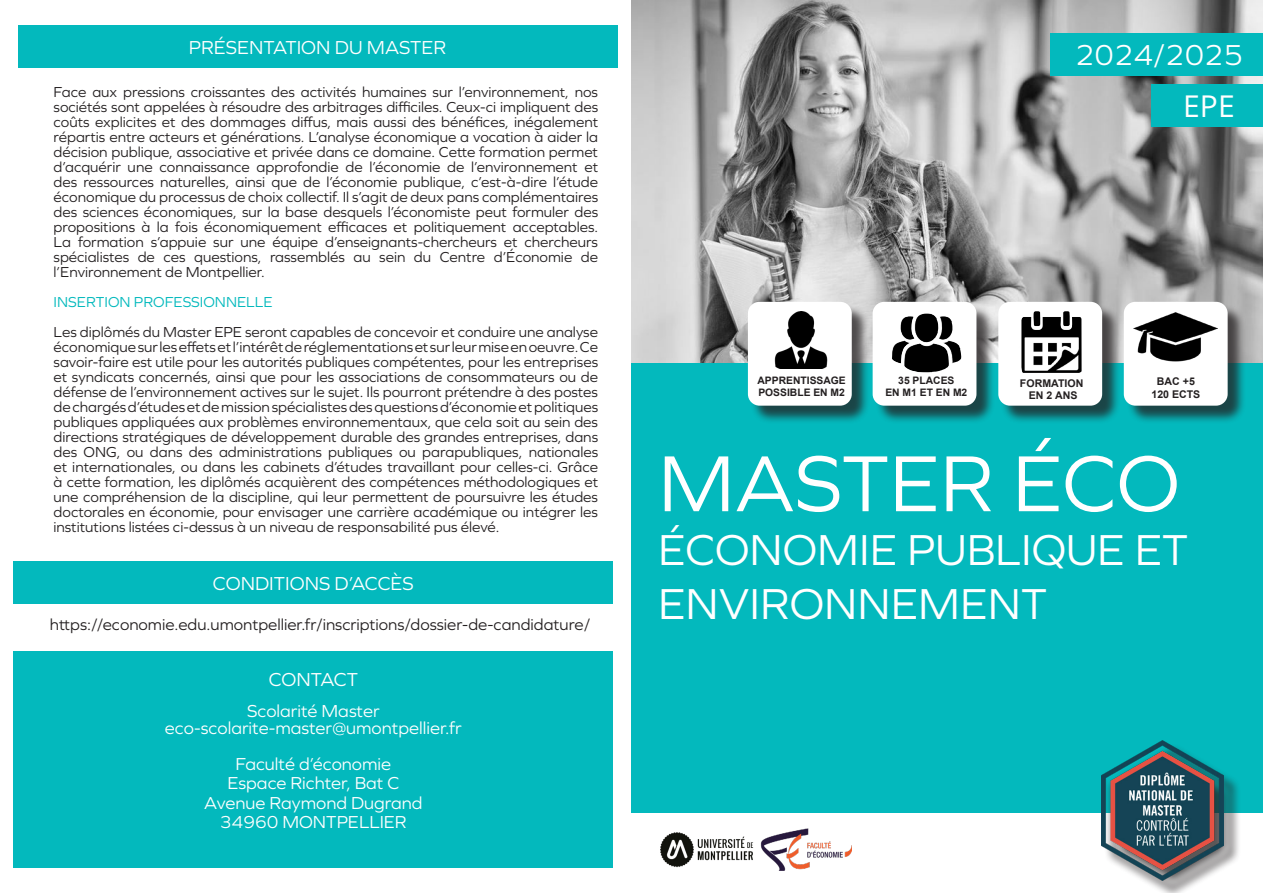
<style>
.page{position:relative;width:1263px;height:893px;background:#fff}
.page>*{position:absolute;margin:0;border:0;box-sizing:border-box;transform-origin:0 0}
.t1{font:82.5px "Graphie";color:#fff}
.t2{font:45px/54px "Graphie";color:#fff}
.t3{font:30px "Graphie";color:#fff}
.t4{font:30px "Open Sans";color:#fff}
.t5{font:19.5px "Graphie";color:#fff}
.Titre3{font:18px "Graphie";color:#fff}
.Titre3-2{font:16.5px "Graphie";color:#231f20}
.Titre3-3{font:15px/15px "Graphie";color:#231f20;text-align:justify}
.Titre3-4{font:15px "Graphie";color:#03b9bd}
.t6{font:700 10.65px "Arial";color:#231f20}
.t7{font:700 10.35px "Arial";color:#231f20}
</style>
<div class="page">
<img style="left:631px;top:0;width:632px;height:363px">
<div style="left:631px;top:363px;width:632px;height:457px;background:#03b9bd"></div>
<div style="left:626px;top:813px;width:637px;height:80px;background:#fff"></div>
<div style="left:1104px;top:743px;width:137px;height:150px;background:#231f20;opacity:.75"></div>
<img style="left:1102px;top:740px;width:121px;height:140px">
<div style="left:1000px;top:304px;width:121px;height:120px;background:#231f20;opacity:.75"></div>
<div style="left:998px;top:302px;width:104px;height:104px;background:#fff;border-radius:12px"></div>
<img style="left:1021px;top:311px;width:61px;height:62px">
<div style="left:1126px;top:304px;width:120px;height:120px;background:#231f20;opacity:.75"></div>
<div style="left:1124px;top:302px;width:103px;height:104px;background:#fff;border-radius:12px"></div>
<img style="left:1134px;top:312px;width:84px;height:50px">
<div style="left:875px;top:304px;width:120px;height:120px;background:#231f20;opacity:.75"></div>
<svg style="left:873px;top:302px;width:103px;height:104px"></svg>
<img style="left:900px;top:313px;width:53px;height:29px">
<img style="left:660px;top:829px;width:192px;height:41px">
<div style="left:750px;top:304px;width:120px;height:120px;background:#231f20;opacity:.75"></div>
<div style="left:748px;top:302px;width:104px;height:104px;background:#fff;border-radius:12px"></div>
<img style="left:774px;top:312px;width:54px;height:57px">
<div style="left:18px;top:26px;width:599px;height:42px;background:#03b9bd"></div>
<div style="left:14px;top:652px;width:599px;height:216px;background:#03b9bd"></div>
<div style="left:14px;top:561px;width:599px;height:43px;background:#03b9bd"></div>
<div style="left:1151px;top:84px;width:112px;height:42px;background:#03b9bd"></div>
<div style="left:1050px;top:33px;width:213px;height:42px;background:#03b9bd"></div>
<p class="t5" style="left:189px;top:36px;width:259px">PRÉSENTATION DU MASTER</p>
<p class="Titre3-3" style="left:54px;top:84px;width:546px">Face aux pressions croissantes des activités humaines sur l’environnement, nos sociétés sont appelées à résoudre des arbitrages difficiles. Ceux-ci impliquent des coûts explicites et des dommages diffus, mais aussi des bénéfices, inégalement répartis entre acteurs et générations. L’analyse économique a vocation à aider la décision publique, associative et privée dans ce domaine. Cette formation permet d’acquérir une connaissance approfondie de l’économie de l’environnement et des ressources naturelles, ainsi que de l’économie publique, c’est-à-dire l’étude économique du processus de choix collectif. Il s’agit de deux pans complémentaires des sciences économiques, sur la base desquels l’économiste peut formuler des propositions à la fois économiquement efficaces et politiquement acceptables.<br>La formation s’appuie sur une équipe d’enseignants-chercheurs et chercheurs spécialistes de ces questions, rassemblés au sein du Centre d’Économie de l’Environnement de Montpellier.</p>
<p class="Titre3-4" style="left:54px;top:293px;width:221px">INSERTION PROFESSIONNELLE</p>
<p class="Titre3-3" style="left:54px;top:324px;width:546px">Les diplômés du Master EPE seront capables de concevoir et conduire une analyse économique sur les effets et l’intérêt de réglementations et sur leur mise en oeuvre. Ce savoir-faire est utile pour les autorités publiques compétentes, pour les entreprises et syndicats concernés, ainsi que pour les associations de consommateurs ou de défense de l’environnement actives sur le sujet. Ils pourront prétendre à des postes de chargés d’études et de mission spécialistes des questions d’économie et politiques publiques appliquées aux problèmes environnementaux, que cela soit au sein des directions stratégiques de développement durable des grandes entreprises, dans des ONG, ou dans des administrations publiques ou parapubliques, nationales et internationales, ou dans les cabinets d’études travaillant pour celles-ci. Grâce à cette formation, les diplômés acquièrent des compétences méthodologiques et une compréhension de la discipline, qui leur permettent de poursuivre les études doctorales en économie, pour envisager une carrière académique ou intégrer les institutions listées ci-dessus à un niveau de responsabilité pus élevé.</p>
<p class="t5" style="left:213px;top:572px;width:202px">CONDITIONS D’ACCÈS</p>
<p class="Titre3-2" style="left:50px;top:615px;width:542px">https://economie.edu.umontpellier.fr/inscriptions/dossier-de-candidature/</p>
<p class="t5" style="left:269px;top:668px;width:91px">CONTACT</p>
<p class="Titre3" style="left:247px;top:700px;width:134px">Scolarité Master</p>
<p class="Titre3" style="left:165px;top:717px;width:298px">eco-scolarite-master@umontpellier.fr</p>
<p class="Titre3" style="left:235px;top:753px;width:157px">Faculté d’économie</p>
<p class="Titre3" style="left:227px;top:772px;width:173px">Espace Richter, Bat C</p>
<p class="Titre3" style="left:204px;top:792px;width:220px">Avenue Raymond Dugrand</p>
<p class="Titre3" style="left:220px;top:811px;width:188px">34960 MONTPELLIER</p>
<p class="t3" style="left:1075px;top:38px;width:170px">2024/2025</p>
<p class="t4" style="left:1183px;top:85px;width:53px">EPE</p>
<p class="t7" style="left:757px;top:373px;width:90px">APPRENTISSAGE</p>
<p class="t7" style="left:758px;top:385px;width:88px">POSSIBLE EN M2</p>
<p class="t7" style="left:898px;top:373px;width:58px">35 PLACES</p>
<p class="t7" style="left:885px;top:385px;width:83px">EN M1 ET EN M2</p>
<p class="t6" style="left:1020px;top:375px;width:65px">FORMATION</p>
<p class="t6" style="left:1029px;top:388px;width:50px">EN 2 ANS</p>
<p class="t6" style="left:1157px;top:374px;width:40px">BAC +5</p>
<p class="t6" style="left:1151px;top:386px;width:50px">120 ECTS</p>
<p class="t1" style="left:658px;top:435px;width:523px">MASTER ÉCO</p>
<p class="t2" style="left:658px;top:522px;width:532px">ÉCONOMIE PUBLIQUE ET<br>ENVIRONNEMENT</p>
</div>
